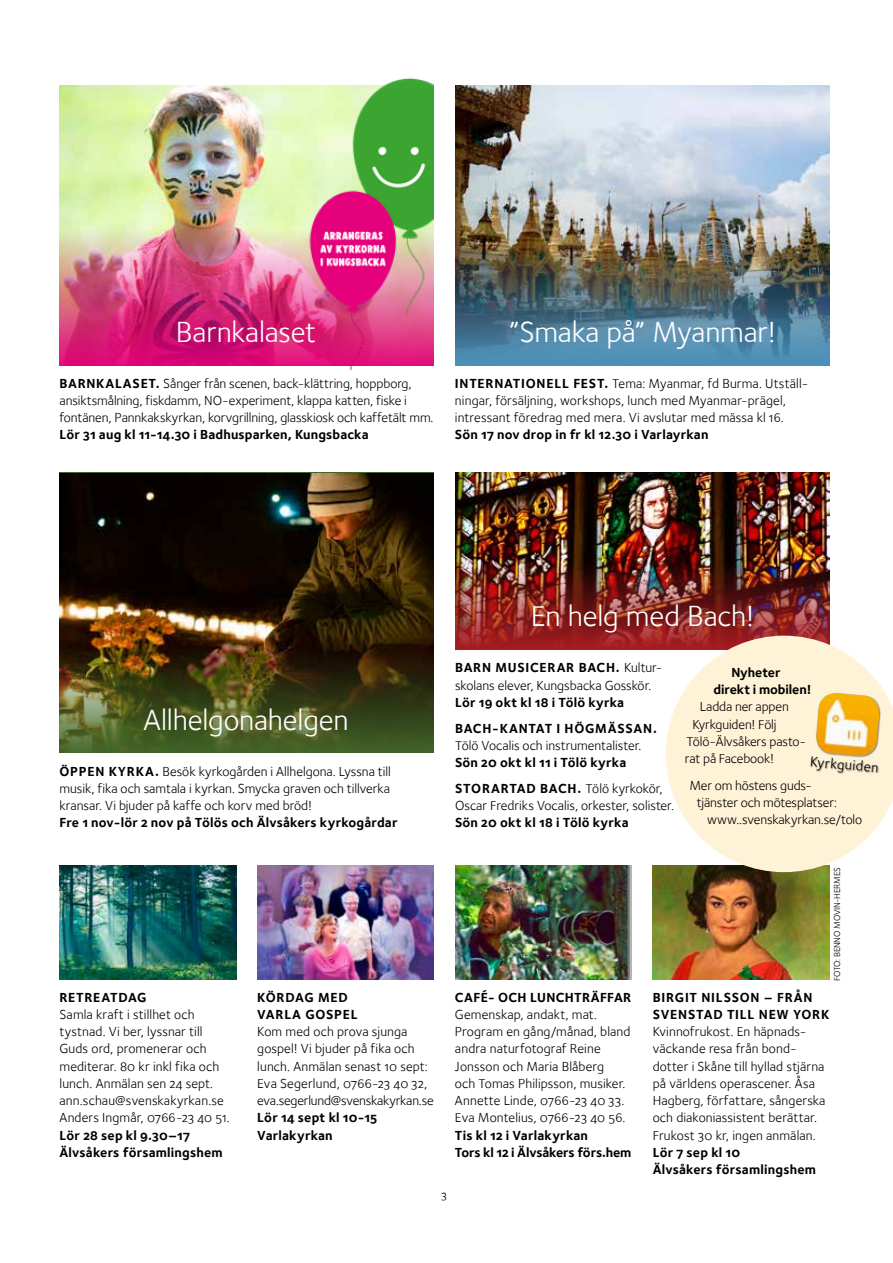
<style>
.page{position:relative;width:893px;height:1263px;background:#fff}
.page>*{position:absolute;margin:0;border:0;box-sizing:border-box;transform-origin:0 0}
.t1{font:30px "Foundry Sterling Book OSF";letter-spacing:-.005em;color:#fff}
.t2{font:14.25px "Foundry Sterling Book OSF";color:#000}
.t3{font:13.5px/17.2px "Foundry Sterling Book OSF";letter-spacing:.005em;color:#000}
.t4{font:13.5px/17.2px "Foundry Sterling Bold OSF";letter-spacing:.015em;color:#000}
.t5{font:13.5px/17.2px "Foundry Sterling Bold OSF";letter-spacing:.055em;color:#000}
.t6{font:13.5px/17.2px "Foundry Sterling Bold OSF";letter-spacing:-.005em;color:#000}
.t7{font:13.5px "Foundry Sterling Bold OSF";letter-spacing:.05em;color:#000}
.t8{font:12px "Foundry Sterling Book OSF";color:#000}
.t9{font:9px "Foundry Sterling Book OSF";letter-spacing:-.02em;color:#000}
.s1{font-family:"Foundry Sterling Bold OSF"}
.s2{font-family:"Foundry Sterling";font-weight:700}
.s3{font-family:"Foundry Sterling Book OSF"}
</style>
<div class="page">
<img style="left:60px;top:473px;width:374px;height:280px">
<img style="left:60px;top:85px;width:201px;height:280px">
<img style="left:455px;top:473px;width:374px;height:177px">
<img style="left:455px;top:85px;width:375px;height:280px">
<img style="left:257px;top:865px;width:177px;height:115px">
<img style="left:60px;top:865px;width:176px;height:115px">
<img style="left:455px;top:865px;width:176px;height:115px">
<img style="left:653px;top:865px;width:176px;height:115px">
<img style="left:261px;top:78px;width:173px;height:293px">
<svg style="left:666px;top:636px;width:227px;height:236px;fill:#fff3d7"></svg>
<div style="left:810px;top:692px;width:71px;height:82px;background:#000;opacity:.5"></div>
<img style="left:815px;top:693px;width:66px;height:64px">
<h1 class="t1" style="left:176px;top:315px;width:142px">Barnkalaset</h1>
<p class="t3" style="left:60px;top:374px;width:375px"><span class="s1">BARNKALASET.</span> Sånger från scenen, back-klättring, hoppborg, ansiktsmålning, fiskdamm, NO-experiment, klappa katten, fiske i fontänen, Pannkakskyrkan, korvgrillning, glasskiosk och kaffetält mm.</p>
<p class="t4" style="left:60px;top:426px;width:310px">Lör 31 aug kl 11-14.30 i Badhusparken, Kungsbacka</p>
<h1 class="t1" style="left:509px;top:315px;width:268px">”Smaka på” Myanmar!</h1>
<p class="t3" style="left:455px;top:374px;width:355px"><span class="s1">INTERNATIONELL FEST.</span> Tema: Myanmar, fd Burma. Utställ&shy;ningar, försäljning, workshops, lunch med Myanmar-prägel, intressant föredrag med mera. Vi avslutar med mässa kl 16.</p>
<p class="t4" style="left:455px;top:426px;width:255px">Sön 17 nov drop in fr kl 12.30 i Varlayrkan</p>
<h1 class="t1" style="left:144px;top:703px;width:207px">Allhelgonahelgen</h1>
<p class="t3" style="left:60px;top:762px;width:333px;text-align:justify"><span class="s2">ÖPPEN KYRKA.</span> Besök kyrkogården i Allhelgona. Lyssna till musik, fika och samtala i kyrkan. Smycka graven och tillverka kransar. Vi bjuder på kaffe och korv med bröd!</p>
<p class="t4" style="left:60px;top:814px;width:340px">Fre 1 nov-lör 2 nov på Tölös och Älvsåkers kyrkogårdar</p>
<h1 class="t1" style="left:531px;top:599px;width:225px">En helg med Bach!</h1>
<p class="t5" style="left:455px;top:659px;width:207px">BARN MUSICERAR BACH. <span class="s3">Kultur-</span></p>
<p class="t3" style="left:455px;top:676px;width:198px">skolans elever, Kungsbacka Gosskör.</p>
<p class="t4" style="left:455px;top:689px;width:203px;line-height:25.8px">Lör 19 okt kl 18 i Tölö kyrka<br>BACH-KANTAT I HÖGMÄSSAN.</p>
<p class="t3" style="left:455px;top:737px;width:188px">Tölö Vocalis och instrumentalister.</p>
<p class="t4" style="left:455px;top:749px;width:209px;line-height:25.8px">Sön 20 okt kl 11 i Tölö kyrka<br>STORARTAD BACH. <span class="s3">Tölö kyrkokör,</span></p>
<p class="t3" style="left:455px;top:797px;width:220px">Oscar Fredriks Vocalis, orkester, solister.</p>
<p class="t4" style="left:455px;top:814px;width:175px">Sön 20 okt kl 18 i Tölö kyrka</p>
<p class="t6" style="left:713px;top:663px;width:100px;text-indent:18px">Nyheter direkt i mobilen!</p>
<p class="t3" style="left:700px;top:698px;width:90px">Ladda ner appen</p>
<p class="t3" style="left:692px;top:715px;width:86px">Kyrkguiden! Följ</p>
<p class="t3" style="left:686px;top:733px;width:121px">Tölö-Älvsåkers pasto-</p>
<p class="t3" style="left:685px;top:750px;width:91px">rat på Facebook!</p>
<p class="t3" style="left:689px;top:777px;width:124px">Mer om höstens guds-</p>
<p class="t3" style="left:697px;top:794px;width:142px">tjänster och mötesplatser:</p>
<p class="t3" style="left:707px;top:811px;width:156px">www..svenskakyrkan.se/tolo</p>
<p class="t2" style="left:811px;top:753px;width:70px;rotate:5deg">Kyrkguiden</p>
<p class="t7" style="left:60px;top:989px;width:89px">RETREATDAG</p>
<p class="t3" style="left:60px;top:1006px;width:172px">Samla kraft i stillhet och tystnad. Vi ber, lyssnar till<br>Guds ord, promenerar och mediterar. 80 kr inkl fika och lunch. Anmälan sen 24 sept. ann.schau@svenskakyrkan.se<br>Anders Ingmår, 0766-23 40 51.</p>
<p class="t4" style="left:60px;top:1126px;width:165px">Lör 28 sep kl 9.30–17<br>Älvsåkers församlingshem</p>
<p class="t5" style="left:257px;top:988px;width:102px">KÖRDAG MED<br>VARLA GOSPEL</p>
<p class="t3" style="left:257px;top:1023px;width:178px">Kom med och prova sjunga gospel! Vi bjuder på fika och lunch. Anmälan senast 10 sept:<br>Eva Segerlund, 0766-23 40 32, eva.segerlund@svenskakyrkan.se</p>
<p class="t4" style="left:257px;top:1109px;width:122px">Lör 14 sept kl 10-15<br>Varlakyrkan</p>
<p class="t4" style="left:455px;top:988px;width:178px">CAFÉ- OCH LUNCHTRÄFFAR</p>
<p class="t3" style="left:455px;top:1006px;width:177px">Gemenskap, andakt, mat.<br>Program en gång/månad, bland andra naturfotograf Reine<br>Jonsson och Maria Blåberg<br>och Tomas Philipsson, musiker.<br>Annette Linde, 0766-23 40 33.<br>Eva Montelius, 0766-23 40 56.</p>
<p class="t6" style="left:455px;top:1126px;width:178px">Tis kl 12 i Varlakyrkan<br>Tors kl 12 i Älvsåkers förs.hem</p>
<p class="t8" style="left:442px;top:1188px;width:7px">3</p>
<p class="t9" style="left:832px;top:981px;width:115px;rotate:-90deg">FOTO: BENNO MOVIN-HERMES</p>
<p class="t5" style="left:653px;top:988px;width:178px">BIRGIT NILSSON – FRÅN<br>SVENSTAD TILL NEW YORK</p>
<p class="t3" style="left:653px;top:1023px;width:174px">Kvinnofrukost. En häpnads&shy;väckande resa från bond&shy;dotter i Skåne till hyllad stjärna på världens operascener. Åsa<br>Hagberg, författare, sångerska och diakoniassistent berättar.<br>Frukost 30 kr, ingen anmälan.</p>
<p class="t4" style="left:653px;top:1143px;width:165px">Lör 7 sep kl 10<br>Älvsåkers församlingshem</p>
</div>
